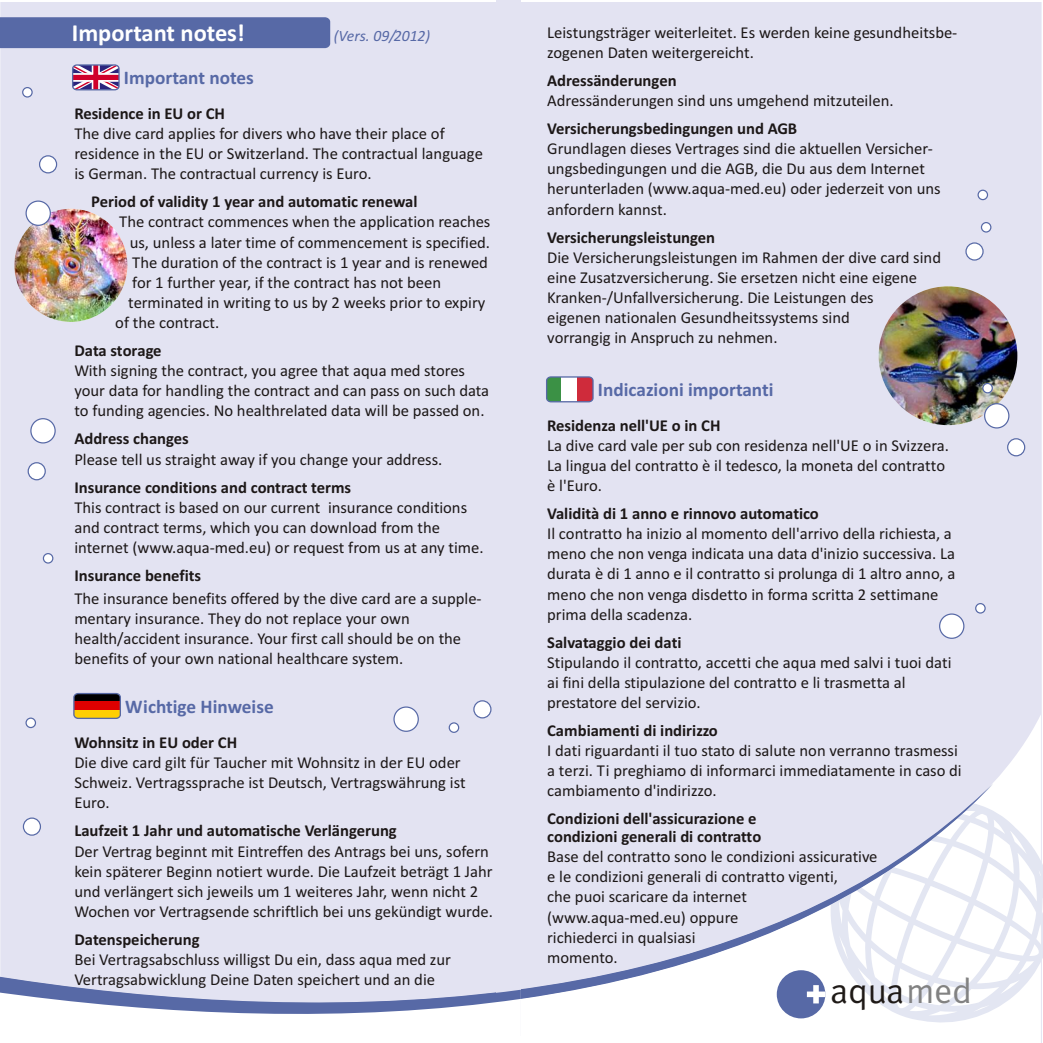
<style>
.page{position:relative;width:1043px;height:1043px;background:#fff}
.page>*{position:absolute;margin:0;border:0;box-sizing:border-box;transform-origin:0 0}
.t1{font:35px "Meta";color:#1f1a17}
.t2{font:700 24.5px "Calibri";color:#fff}
.t3{font:700 19.25px "Calibri";color:#5769a6}
.t4{font:16.62px/20.1px "Calibri";color:#1c1717}
.t5{font:700 16.62px/17.5px "Calibri";color:#1c1717}
.t6{font:italic 15.75px "Calibri";color:#5769a6}
.s1{font-weight:700}
.s2{font-size:35.18px;color:#828282}
</style>
<div class="page">
<div style="left:0;top:2px;width:1042px;height:1041px;background:#e3e3f2"></div>
<div style="left:0;top:714px;width:1041px;height:329px;background:#e3e3f2"></div>
<svg style="left:993px;top:803px;width:50px;height:224px"></svg>
<svg style="left:0;top:783px;width:993px;height:260px;fill:#e3e3f2"></svg>
<div style="left:777px;top:970px;width:48px;height:48px;background:#5769a6;border-radius:50%"></div>
<svg style="left:813px;top:999px;width:13px;height:4px"></svg>
<svg style="left:521px;top:784px;width:472px;height:215px;fill:#e3e3f2"></svg>
<div style="left:496px;top:1px;width:25px;height:1035px;background:#e3e3f2"></div>
<div style="left:0;top:17px;width:330px;height:31px;background:#5769a6"></div>
<div style="left:74px;top:694px;width:46px;height:24px;background:#000;border-radius:4px"></div>
<svg style="left:75px;top:702px;width:44px;height:8px"></svg>
<div style="left:74px;top:710px;width:46px;height:8px;background:#ffcf03"></div>
<div style="left:73px;top:693px;width:48px;height:26px;border:1px solid #5769a6;border-radius:4px"></div>
<svg style="left:73px;top:66px;width:46px;height:24px"></svg>
<div style="left:93px;top:65px;width:5px;height:25px;background:#cf002b;border-radius:4px"></div>
<div style="left:73px;top:75px;width:46px;height:5px;background:#cf002b;border-radius:4px"></div>
<div style="left:72px;top:64px;width:48px;height:26px;border:1px solid #5769a6;border-radius:4px"></div>
<svg style="left:0;top:975px;width:521px;height:68px"></svg>
<img style="left:14px;top:209px;width:113px;height:113px;border-radius:50%">
<svg style="left:22px;top:87px;width:11px;height:11px"></svg>
<div style="left:26px;top:201px;width:25px;height:25px;background:#fff;border:1px solid #5769a6;border-radius:50%"></div>
<div style="left:39px;top:155px;width:18px;height:18px;background:#fff;border:1px solid #5769a6;border-radius:50%"></div>
<div style="left:449px;top:722px;width:10px;height:11px;background:#fff;border:1px solid #5769a6;border-radius:50%"></div>
<svg style="left:393px;top:706px;width:26px;height:26px"></svg>
<svg style="left:473px;top:700px;width:19px;height:18px"></svg>
<div style="left:43px;top:553px;width:10px;height:11px;background:#fff;border:1px solid #5769a6;border-radius:50%"></div>
<svg style="left:30px;top:418px;width:26px;height:26px"></svg>
<div style="left:28px;top:462px;width:18px;height:18px;background:#fff;border:1px solid #5769a6;border-radius:50%"></div>
<div style="left:25px;top:718px;width:11px;height:10px;background:#fff;border:1px solid #5769a6;border-radius:50%"></div>
<div style="left:23px;top:818px;width:18px;height:18px;background:#fff;border:1px solid #5769a6;border-radius:50%"></div>
<div style="left:547px;top:377px;width:15px;height:25px;background:#3b9145"></div>
<div style="left:562px;top:377px;width:16px;height:25px;background:#fff"></div>
<div style="left:578px;top:377px;width:15px;height:25px;background:#cf2b3b"></div>
<div style="left:546px;top:376px;width:48px;height:26px;border:1px solid #5769a6;border-radius:4px"></div>
<img style="left:879px;top:286px;width:138px;height:139px;border-radius:50%">
<div style="left:984px;top:403px;width:25px;height:26px;background:#fff;border:1px solid #5769a6;border-radius:50%"></div>
<div style="left:982px;top:383px;width:11px;height:10px;background:#fff;border:1px solid #5769a6;border-radius:50%"></div>
<div style="left:978px;top:190px;width:10px;height:10px;background:#fff;border:1px solid #5769a6;border-radius:50%"></div>
<div style="left:939px;top:613px;width:25px;height:26px;background:#fff;border:1px solid #5769a6;border-radius:50%"></div>
<svg style="left:975px;top:603px;width:11px;height:11px"></svg>
<div style="left:1007px;top:438px;width:18px;height:18px;background:#fff;border:1px solid #5769a6;border-radius:50%"></div>
<svg style="left:965px;top:242px;width:19px;height:19px"></svg>
<div style="left:981px;top:222px;width:10px;height:11px;background:#fff;border:1px solid #5769a6;border-radius:50%"></div>
<p class="t2" style="left:72px;top:23px;width:175px">Important notes!</p>
<p class="t6" style="left:334px;top:29px;width:98px">(Vers. 09/2012)</p>
<p class="t4" style="left:547px;top:24px;width:412px">Leistungsträger weiterleitet. Es werden keine gesundheitsbe&shy;zogenen Daten weitergereicht.</p>
<p class="t4" style="left:547px;top:72px;width:348px"><span class="s1">Adressänderungen<br></span>Adressänderungen sind uns umgehend mitzuteilen.</p>
<p class="t4" style="left:547px;top:120px;width:395px"><span class="s1">Versicherungsbedingungen und AGB<br></span>Grundlagen dieses Vertrages sind die aktuellen Versicher&shy;ungsbedingungen und die AGB, die Du aus dem Internet herunterladen (www.aqua-med.eu) oder jederzeit von uns anfordern kannst.</p>
<p class="t4" style="left:547px;top:228px;width:395px"><span class="s1">Versicherungsleistungen<br></span>Die Versicherungsleistungen im Rahmen der dive card sind eine Zusatzversicherung. Sie ersetzen nicht eine eigene Kranken-/Unfallversicherung. Die Leistungen des<br>eigenen nationalen Gesundheitssystems sind<br>vorrangig in Anspruch zu nehmen.</p>
<p class="t3" style="left:124px;top:70px;width:131px">Important notes</p>
<p class="t4" style="left:74px;top:105px;width:410px"><span class="s1">Residence in EU or CH<br></span>The dive card applies for divers who have their place of residence in the EU or Switzerland. The contractual language is German. The contractual currency is Euro.</p>
<p class="t5" style="left:91px;top:194px;width:328px">Period of validity 1 year and automatic renewal</p>
<p class="t4" style="left:119px;top:213px;width:373px">The contract commences when the application reaches</p>
<p class="t4" style="left:130px;top:233px;width:362px">us, unless a later time of commencement is specified.</p>
<p class="t4" style="left:132px;top:253px;width:357px">The duration of the contract is 1 year and is renewed</p>
<p class="t4" style="left:132px;top:274px;width:310px">for 1 further year, if the contract has not been</p>
<p class="t4" style="left:128px;top:294px;width:359px">terminated in writing to us by 2 weeks prior to expiry</p>
<p class="t4" style="left:115px;top:314px;width:105px">of the contract.</p>
<p class="t4" style="left:74px;top:342px;width:416px"><span class="s1">Data storage<br></span>With signing the contract, you agree that aqua med stores your data for handling the contract and can pass on such data to funding agencies. No healthrelated data will be passed on.</p>
<p class="t4" style="left:74px;top:430px;width:370px"><span class="s1">Address changes<br></span>Please tell us straight away if you change your address.</p>
<p class="t4" style="left:74px;top:478px;width:411px"><span class="s1">Insurance conditions and contract terms<br></span>This contract is based on our current insurance conditions and contract terms, which you can download from the internet (www.aqua-med.eu) or request from us at any time.</p>
<p class="t4" style="left:74px;top:565px;width:409px;line-height:22.8px"><span class="s1">Insurance benefits<br></span>The insurance benefits offered by the dive card are a supple-</p>
<p class="t4" style="left:74px;top:610px;width:388px">mentary insurance. They do not replace your own health/accident insurance. Your first call should be on the benefits of your own national healthcare system.</p>
<p class="t3" style="left:598px;top:381px;width:177px">Indicazioni importanti</p>
<p class="t4" style="left:547px;top:416px;width:403px"><span class="s1">Residenza nell'UE o in CH<br></span>La dive card vale per sub con residenza nell'UE o in Svizzera.<br>La lingua del contratto è il tedesco, la moneta del contratto è l'Euro.</p>
<p class="t4" style="left:547px;top:505px;width:410px"><span class="s1">Validità di 1 anno e rinnovo automatico<br></span>Il contratto ha inizio al momento dell'arrivo della richiesta, a meno che non venga indicata una data d'inizio successiva. La durata è di 1 anno e il contratto si prolunga di 1 altro anno, a meno che non venga disdetto in forma scritta 2 settimane prima della scadenza.</p>
<p class="t4" style="left:547px;top:633px;width:406px"><span class="s1">Salvataggio dei dati<br></span>Stipulando il contratto, accetti che aqua med salvi i tuoi dati ai fini della stipulazione del contratto e li trasmetta al prestatore del servizio.</p>
<p class="t4" style="left:547px;top:722px;width:416px"><span class="s1">Cambiamenti di indirizzo<br></span>I dati riguardanti il tuo stato di salute non verranno trasmessi a terzi. Ti preghiamo di informarci immediatamente in caso di cambiamento d'indirizzo.</p>
<p class="t5" style="left:547px;top:812px;width:216px">Condizioni dell'assicurazione e condizioni generali di contratto</p>
<p class="t4" style="left:547px;top:848px;width:332px">Base del contratto sono le condizioni assicurative e le condizioni generali di contratto vigenti,<br>che puoi scaricare da internet (www.aqua-med.eu) oppure<br>richiederci in qualsiasi<br>momento.</p>
<p class="t3" style="left:125px;top:699px;width:150px">Wichtige Hinweise</p>
<p class="t4" style="left:74px;top:734px;width:393px"><span class="s1">Wohnsitz in EU oder CH<br></span>Die dive card gilt für Taucher mit Wohnsitz in der EU oder Schweiz. Vertragssprache ist Deutsch, Vertragswährung ist Euro.</p>
<p class="t4" style="left:74px;top:822px;width:420px"><span class="s1">Laufzeit 1 Jahr und automatische Verlängerung<br></span>Der Vertrag beginnt mit Eintreffen des Antrags bei uns, sofern kein späterer Beginn notiert wurde. Die Laufzeit beträgt 1 Jahr und verlängert sich jeweils um 1 weiteres Jahr, wenn nicht 2<br>Wochen vor Vertragsende schriftlich bei uns gekündigt wurde.</p>
<p class="t4" style="left:74px;top:931px;width:378px"><span class="s1">Datenspeicherung<br></span>Bei Vertragsabschluss willigst Du ein, dass aqua med zur<br>Vertragsabwicklung Deine Daten speichert und an die</p>
<p class="t1" style="left:831px;top:971px;width:143px">aqua<span class="s2">med</span></p>
</div>
